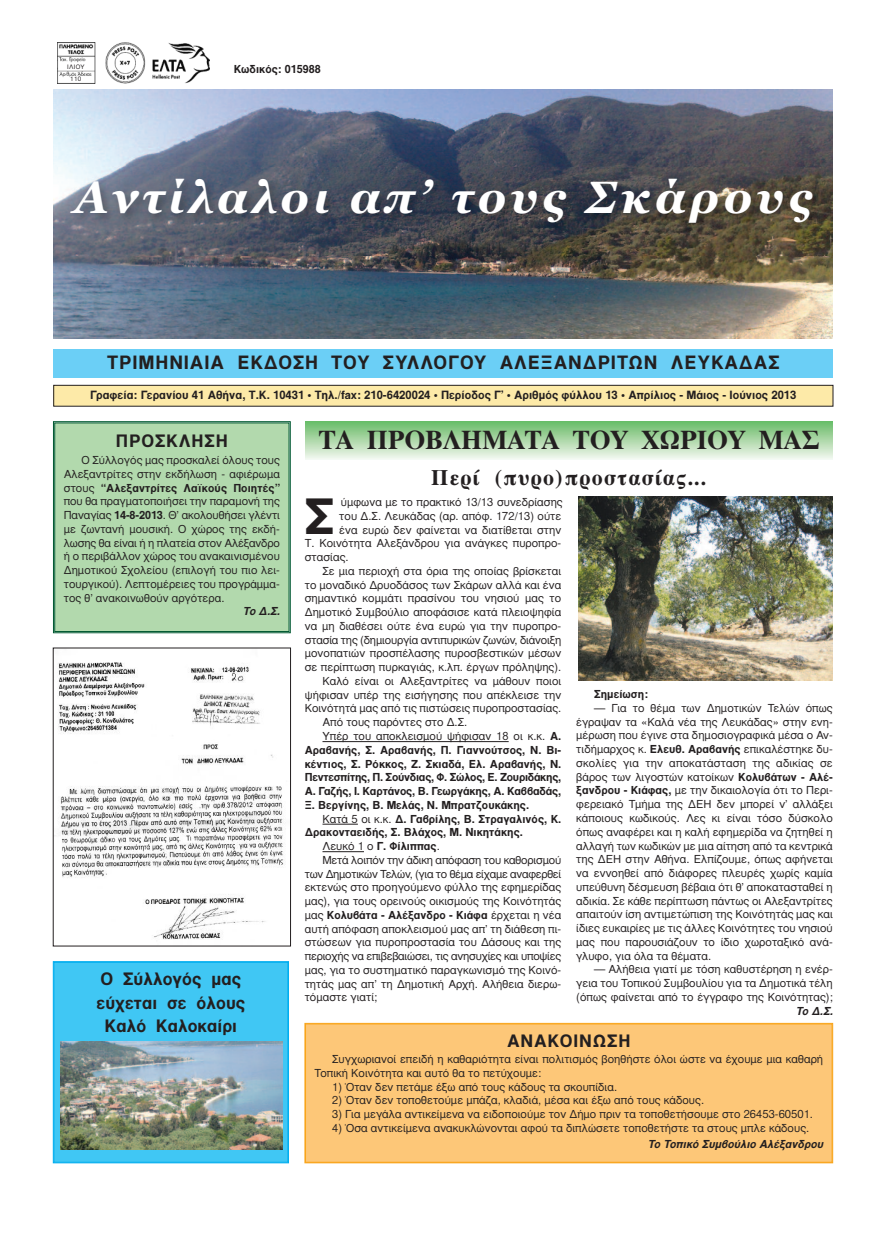
<style>
.page{position:relative;width:886px;height:1241px;background:#fff}
.page>*{position:absolute;margin:0;border:0;box-sizing:border-box;transform-origin:0 0}
.t1{font:700 49.75px "Gr Helvetica";color:#231f20}
.t2{font:italic 700 45px "Georgia";letter-spacing:.1em;color:#fff}
.t3{font:27.5px "UB Times Bold";color:#231f20}
.t4{font:22.5px "UB Times Bold";letter-spacing:.05em;color:#231f20}
.t5{font:700 18.75px "Gr Helvetica";letter-spacing:.05em;color:#231f20}
.t6{font:700 17.5px/23.8px "Gr Helvetica";color:#231f20;text-align:center}
.t7{font:700 17.5px "Gr Helvetica";letter-spacing:.05em;color:#231f20}
.t8{font:700 11.62px "Gr Helvetica";color:#231f20}
.t9{font:11.25px/13.8px "Gr Helvetica";color:#231f20;text-align:justify}
.t10{font:700 11.25px "Gr Helvetica";color:#231f20}
.t11{font:11.25px "Gr Helvetica";letter-spacing:-.02em;color:#231f20}
.t12{font:11.25px "Gr Helvetica";letter-spacing:-.025em;color:#231f20}
.t13{font:700 11.25px "Gr Helvetica";letter-spacing:-.025em;color:#231f20}
.t14{font:11.25px "Gr Helvetica";letter-spacing:-.03em;color:#231f20}
.t15{font:italic 700 11.25px "Gr Helvetica";color:#231f20}
.t16{font:6.25px/12.6px "Gr Helvetica";letter-spacing:.05em;color:#231f20;text-align:center}
.s1{font-weight:700}
.s2{font-weight:400}
</style>
<div class="page">
<div style="left:54px;top:349px;width:779px;height:29px;background:#6bcff6"></div>
<div style="left:54px;top:385px;width:779px;height:21px;background:#fdeaa8"></div>
<div style="left:54px;top:385px;width:779px;height:21px;border:1px solid #231f20"></div>
<img style="left:53px;top:90px;width:780px;height:248px">
<svg style="left:306px;top:422px;width:527px;height:37px;background:#aed9ab"></svg>
<img style="left:53px;top:168px;width:780px;height:87px">
<img style="left:57px;top:43px;width:153px;height:40px">
<hr style="left:322px;top:741px;width:187px;height:1px;background:#231f20">
<hr style="left:322px;top:823px;width:36px;height:1px;background:#231f20">
<hr style="left:322px;top:851px;width:42px;height:1px;background:#231f20">
<div style="left:55px;top:423px;width:234px;height:208px;background:#b2d9ad"></div>
<div style="left:53px;top:421px;width:238px;height:212px;border:1px solid #005931"></div>
<div style="left:306px;top:1023px;width:526px;height:138px;background:#fdc778"></div>
<div style="left:305px;top:1023px;width:527px;height:139px;border:1px solid #f9a51b"></div>
<div style="left:54px;top:962px;width:234px;height:199px;background:#40c7f4"></div>
<div style="left:54px;top:961px;width:234px;height:201px;border:1px solid #00aeef"></div>
<img style="left:578px;top:496px;width:255px;height:184px">
<img style="left:55px;top:662px;width:229px;height:277px">
<img style="left:61px;top:1041px;width:221px;height:108px">
<p class="t16" style="left:67px;top:60px;width:19px">ΙΛΙΟΥ<br>110</p>
<p class="t10" style="left:234px;top:63px;width:89px">Κωδικός: 015988</p>
<h2 class="t2" style="left:74px;top:171px;width:739px">Αντίλαλοι απ’ τους Σκάρους</h2>
<h3 class="t5" style="left:107px;top:352px;width:674px">ΤΡΙΜΗΝΙΑΙΑ ΕΚΔΟΣΗ ΤΟΥ ΣΥΛΛΟΓΟΥ ΑΛΕΞΑΝΔΡΙΤΩΝ ΛΕΥΚΑΔΑΣ</h3>
<p class="t8" style="left:90px;top:389px;width:707px">Γραφεία: Γερανίου 41 Αθήνα, Τ.Κ. 10431 • Τηλ./fax: 210-6420024 • Περίοδος Γ’ • Αριθμός φύλλου 13 • Απρίλιος - Μάιος - Ιούνιος 2013</p>
<h3 class="t3" style="left:319px;top:424px;width:502px">ΤΑ ΠΡΟΒΛΗΜΑΤΑ ΤΟΥ ΧΩΡΙΟΥ ΜΑΣ</h3>
<h3 class="t4" style="left:431px;top:465px;width:277px">Περί (πυρο)προστασίας...</h3>
<h3 class="t7" style="left:116px;top:431px;width:113px">ΠΡΟΣΚΛΗΣΗ</h3>
<p class="t9" style="left:64px;top:453px;width:218px;text-indent:18px">Ο Σύλλογός μας προσκαλεί όλους τους Αλεξαντρίτες στην εκδήλωση - αφιέρωμα στους <span class="s1">“Αλεξαντρίτες Λαϊκούς Ποιητές” </span>που θα πραγματοποιήσει την παραμονή της Παναγίας <span class="s1">14-8-2013</span>. Θ’ ακολουθήσει γλέντι με ζωντανή μουσική. Ο χώρος της εκδή&shy;λωσης θα είναι ή η πλατεία στον Αλέξανδρο ή ο περιβάλλον χώρος του ανακαινισμένου Δημοτικού Σχολείου (επιλογή του πιο λει&shy;τουργικού). Λεπτομέρειες του προγράμμα&shy;τος θ’ ανακοινωθούν αργότερα.</p>
<p class="t15" style="left:243px;top:605px;width:41px">Το Δ.Σ.</p>
<h1 class="t1" style="left:305px;top:490px;width:31px">Σ</h1>
<p class="t9" style="left:341px;top:495px;width:223px">ύμφωνα με το πρακτικό 13/13 συνεδρίασης</p>
<p class="t9" style="left:339px;top:509px;width:223px">του Δ.Σ. Λευκάδας (αρ. απόφ. 172/13) ούτε</p>
<p class="t9" style="left:339px;top:523px;width:223px">ένα ευρώ δεν φαίνεται να διατίθεται στην</p>
<p class="t9" style="left:305px;top:536px;width:258px">Τ. Κοινότητα Αλεξάνδρου για ανάγκες πυροπρο-</p>
<p class="t9" style="left:305px;top:550px;width:45px">στασίας.</p>
<p class="t9" style="left:322px;top:564px;width:240px">Σε μια περιοχή στα όρια της οποίας βρίσκεται</p>
<p class="t9" style="left:305px;top:578px;width:258px">το μοναδικό Δρυοδάσος των Σκάρων αλλά και ένα</p>
<p class="t9" style="left:305px;top:591px;width:258px">σημαντικό κομμάτι πρασίνου του νησιού μας το</p>
<p class="t9" style="left:305px;top:605px;width:258px">Δημοτικό Συμβούλιο αποφάσισε κατά πλειοψηφία</p>
<p class="t9" style="left:305px;top:619px;width:258px">να μη διαθέσει ούτε ένα ευρώ για την πυροπρο-</p>
<p class="t11" style="left:305px;top:634px;width:258px">στασία της (δημιουργία αντιπυρικών ζωνών, διάνοιξη</p>
<p class="t9" style="left:305px;top:646px;width:258px">μονοπατιών προσπέλασης πυροσβεστικών μέσων</p>
<p class="t9" style="left:305px;top:660px;width:258px">σε περίπτωση πυρκαγιάς, κ.λπ. έργων πρόληψης).</p>
<p class="t9" style="left:322px;top:674px;width:240px">Καλό είναι οι Αλεξαντρίτες να μάθουν ποιοι</p>
<p class="t9" style="left:305px;top:688px;width:258px">ψήφισαν υπέρ της εισήγησης που απέκλεισε την</p>
<p class="t9" style="left:305px;top:701px;width:258px">Κοινότητά μας από τις πιστώσεις πυροπροστασίας.</p>
<p class="t9" style="left:322px;top:715px;width:146px">Από τους παρόντες στο Δ.Σ.</p>
<p class="t9" style="left:322px;top:729px;width:240px">Υπέρ του αποκλεισμού ψήφισαν 18 οι κ.κ. <span class="s1">Α.</span></p>
<p class="t10" style="left:305px;top:743px;width:258px">Αραβανής, Σ. Αραβανής, Π. Γιαννούτσος, Ν. Βι-</p>
<p class="t10" style="left:305px;top:757px;width:258px">κέντιος, Σ. Ρόκκος, Ζ. Σκιαδά, Ελ. Αραβανής, Ν.</p>
<p class="t13" style="left:305px;top:771px;width:258px">Πεντεσπίτης, Π. Σούνδιας, Φ. Σώλος, Ε. Ζουριδάκης,</p>
<p class="t10" style="left:305px;top:785px;width:258px">Α. Γαζής, Ι. Καρτάνος, Β. Γεωργάκης, Α. Καββαδάς,</p>
<p class="t10" style="left:305px;top:798px;width:226px">Ξ. Βεργίνης, Β. Μελάς, Ν. Μπρατζουκάκης.</p>
<p class="t10" style="left:322px;top:812px;width:240px"><span class="s2">Κατά 5 οι κ.κ.</span> Δ. Γαβρίλης, Β. Στραγαλινός, Κ.</p>
<p class="t10" style="left:305px;top:826px;width:220px">Δρακονταειδής, Σ. Βλάχος, Μ. Νικητάκης.</p>
<p class="t10" style="left:322px;top:840px;width:119px"><span class="s2">Λευκό 1 ο</span> Γ. Φίλιππας<span class="s2">.</span></p>
<p class="t11" style="left:322px;top:854px;width:240px">Μετά λοιπόν την άδικη απόφαση του καθορισμού</p>
<p class="t14" style="left:305px;top:867px;width:258px">των Δημοτικών Τελών, (για το θέμα είχαμε αναφερθεί</p>
<p class="t9" style="left:305px;top:880px;width:258px">εκτενώς στο προηγούμενο φύλλο της εφημερίδας</p>
<p class="t9" style="left:305px;top:894px;width:258px">μας), για τους ορεινούς οικισμούς της Κοινότητάς</p>
<p class="t10" style="left:305px;top:908px;width:258px"><span class="s2">μας</span> Κολυβάτα - Αλέξανδρο - Κιάφα <span class="s2">έρχεται η νέα</span></p>
<p class="t9" style="left:305px;top:921px;width:258px">αυτή απόφαση αποκλεισμού μας απ’ τη διάθεση πι-</p>
<p class="t9" style="left:305px;top:935px;width:258px">στώσεων για πυροπροστασία του Δάσους και της</p>
<p class="t12" style="left:305px;top:950px;width:258px">περιοχής να επιβεβαιώσει, τις ανησυχίες και υποψίες</p>
<p class="t9" style="left:305px;top:963px;width:258px">μας, για το συστηματικό παραγκωνισμό της Κοινό-</p>
<p class="t9" style="left:305px;top:976px;width:258px">τητάς μας απ’ τη Δημοτική Αρχή. Αλήθεια διερω-</p>
<p class="t9" style="left:305px;top:990px;width:74px">τόμαστε γιατί;</p>
<p class="t10" style="left:594px;top:688px;width:56px">Σημείωση:</p>
<p class="t9" style="left:576px;top:701px;width:258px;text-indent:18px">― Για το θέμα των Δημοτικών Τελών όπως έγραψαν τα «Καλά νέα της Λευκάδας» στην ενη&shy;μέρωση που έγινε στα δημοσιογραφικά μέσα ο Αν&shy;τιδήμαρχος κ. <span class="s1">Ελευθ. Αραβανής</span> επικαλέστηκε δυ&shy;σκολίες για την αποκατάσταση της αδικίας σε βάρος των λιγοστών κατοίκων <span class="s1">Κολυβάτων - Αλέ&shy;ξανδρου - Κιάφας,</span> με την δικαιολογία ότι το Περι&shy;φερειακό Τμήμα της ΔΕΗ δεν μπορεί ν’ αλλάξει κάποιους κωδικούς. Λες κι είναι τόσο δύσκολο όπως αναφέρει και η καλή εφημερίδα να ζητηθεί η αλλαγή των κωδικών με μια αίτηση από τα κεντρικά της ΔΕΗ στην Αθήνα. Ελπίζουμε, όπως αφήνεται να εννοηθεί από διάφορες πλευρές χωρίς καμία υπεύθυνη δέσμευση βέβαια ότι θ’ αποκατασταθεί η αδικία. Σε κάθε περίπτωση πάντως οι Αλεξαντρίτες απαιτούν ίση αντιμετώπιση της Κοινότητάς μας και ίδιες ευκαιρίες με τις άλλες Κοινότητες του νησιού μας που παρουσιάζουν το ίδιο χωροταξικό ανά&shy;γλυφο, για όλα τα θέματα.</p>
<p class="t9" style="left:576px;top:962px;width:258px;text-indent:18px">― Αλήθεια γιατί με τόση καθυστέρηση η ενέρ&shy;γεια του Τοπικού Συμβουλίου για τα Δημοτικά τέλη (όπως φαίνεται από το έγγραφο της Κοινότητας);</p>
<p class="t15" style="left:796px;top:1004px;width:41px">Το Δ.Σ.</p>
<h3 class="t6" style="left:97px;top:966px;width:150px">Ο Σύλλογός μας εύχεται σε όλους<br>Καλό Καλοκαίρι</h3>
<h3 class="t7" style="left:507px;top:1031px;width:125px">ΑΝΑΚΟΙΝΩΣΗ</h3>
<p class="t9" style="left:314px;top:1052px;width:510px;text-indent:18px">Συγχωριανοί επειδή η καθαριότητα είναι πολιτισμός βοηθήστε όλοι ώστε να έχουμε μια καθαρή<br>Τοπική Κοινότητα και αυτό θα το πετύχουμε:</p>
<p class="t9" style="left:332px;top:1079px;width:287px">1) Όταν δεν πετάμε έξω από τους κάδους τα σκουπίδια.</p>
<p class="t9" style="left:332px;top:1093px;width:373px">2) Όταν δεν τοποθετούμε μπάζα, κλαδιά, μέσα και έξω από τους κάδους.</p>
<p class="t9" style="left:332px;top:1107px;width:482px">3) Για μεγάλα αντικείμενα να ειδοποιούμε τον Δήμο πριν τα τοποθετήσουμε στο 26453-60501.</p>
<p class="t9" style="left:332px;top:1121px;width:479px">4) Όσα αντικείμενα ανακυκλώνονται αφού τα διπλώσετε τοποθετήστε τα στους μπλε κάδους.</p>
<p class="t15" style="left:648px;top:1138px;width:179px">Το Τοπικό Συμβούλιο Αλέξανδρου</p>
</div>
